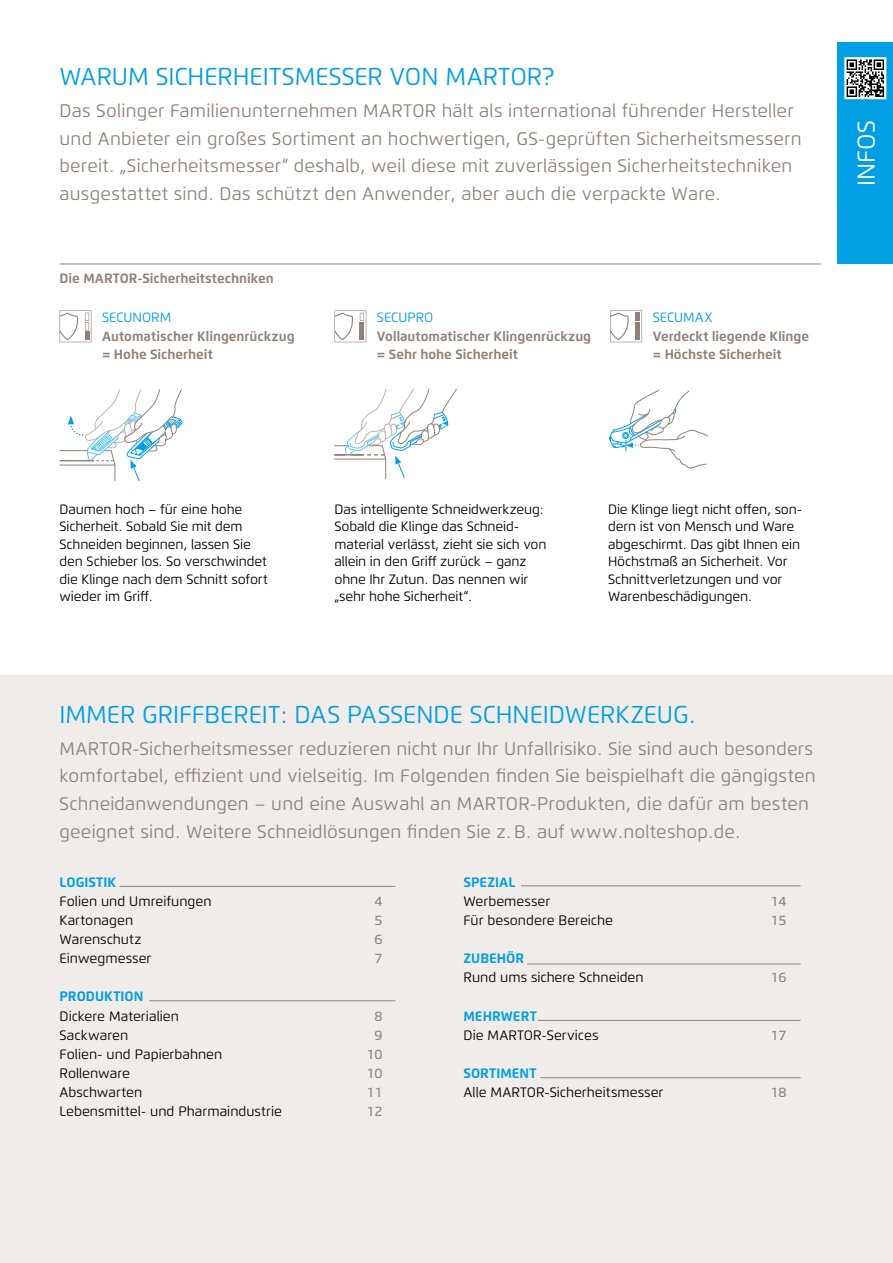
<style>
.page{position:relative;width:893px;height:1263px;background:#fff}
.page>*{position:absolute;margin:0;border:0;box-sizing:border-box;transform-origin:0 0}
._01_Head_Flexo_Reg_1{font:24.3px "Flexo";color:#009fe3}
._01_Head_Flexo_Reg_1-2{font:24.3px "Flexo";letter-spacing:.005em;color:#fff}
._08_Lead_Flexo_Reg_1{font:18.15px/27.6px "Flexo";letter-spacing:.01em;color:#908278}
._07_Index_Flexo_Med{font:13.65px "Flexo";color:#000}
._07_Index_Flexo_Med-2{font:700 13.65px "Flexo";color:#009fe3}
._07_Index_Flexo_Med-3{font:500 13.65px "Flexo";color:#908278}
._04_Tab_Flexo_Reg_7{font:13.5px/17.5px "Flexo";letter-spacing:-.01em;color:#000}
._04_Tab_Flexo_Bol_7{font:700 13.5px "Flexo";color:#908278}
._04_Tab_Flexo_Bol_7-2{font:13.5px "Flexo";color:#009fe3}
</style>
<div class="page">
<div style="left:0;top:675px;width:893px;height:588px;background:#f0ecea"></div>
<hr style="left:60px;top:264px;width:761px;height:1px;background:#908278">
<svg style="left:60px;top:390px;width:123px;height:90px"></svg>
<hr style="left:60px;top:460px;width:34px;height:1px;background:#908278">
<svg style="left:609px;top:390px;width:99px;height:79px"></svg>
<svg style="left:334px;top:390px;width:123px;height:89px"></svg>
<hr style="left:334px;top:454px;width:30px;height:2px;background:#908278">
<svg style="left:60px;top:310px;width:31px;height:32px"></svg>
<svg style="left:334px;top:310px;width:32px;height:32px"></svg>
<svg style="left:610px;top:310px;width:32px;height:32px"></svg>
<div style="left:635px;top:313px;width:5px;height:8px;background:#908278"></div>
<div style="left:635px;top:332px;width:5px;height:8px;background:#908278"></div>
<div style="left:635px;top:322px;width:5px;height:8px;background:#908278"></div>
<div style="left:838px;top:43px;width:55px;height:221px;background:#009fe3"></div>
<svg style="left:847px;top:60px;width:36px;height:36px"></svg>
<div style="left:844px;top:57px;width:42px;height:42px;border:2px solid #fff"></div>
<hr style="left:120px;top:886px;width:275px;height:1px;background:#908278">
<hr style="left:149px;top:1000px;width:246px;height:1px;background:#908278">
<hr style="left:521px;top:885px;width:280px;height:1px;background:#908278">
<hr style="left:527px;top:964px;width:274px;height:1px;background:#908278">
<hr style="left:538px;top:1020px;width:263px;height:1px;background:#908278">
<hr style="left:540px;top:1077px;width:261px;height:1px;background:#908278">
<p class="_01_Head_Flexo_Reg_1" style="left:60px;top:62px;width:496px">WARUM SICHERHEITSMESSER VON MARTOR?</p>
<p class="_08_Lead_Flexo_Reg_1" style="left:60px;top:97px;width:744px">Das Solinger Familienunternehmen MARTOR hält als international führender Hersteller und Anbieter ein großes Sortiment an hochwertigen, GS-geprüften Sicherheitsmessern bereit. „Sicherheitsmesser“ deshalb, weil diese mit zuverlässigen Sicherheitstechniken ausgestattet sind. Das schützt den Anwender, aber auch die verpackte Ware.</p>
<p class="_04_Tab_Flexo_Bol_7" style="left:60px;top:270px;width:216px">Die MARTOR-Sicherheitstechniken</p>
<p class="_04_Tab_Flexo_Bol_7-2" style="left:102px;top:309px;width:71px">SECUNORM</p>
<p class="_04_Tab_Flexo_Bol_7" style="left:102px;top:328px;width:194px">Automatischer Klingenrückzug</p>
<p class="_04_Tab_Flexo_Bol_7" style="left:102px;top:346px;width:112px">= Hohe Sicherheit</p>
<p class="_04_Tab_Flexo_Bol_7-2" style="left:377px;top:309px;width:58px">SECUPRO</p>
<p class="_04_Tab_Flexo_Bol_7" style="left:377px;top:328px;width:216px">Vollautomatischer Klingenrückzug</p>
<p class="_04_Tab_Flexo_Bol_7" style="left:377px;top:346px;width:143px">= Sehr hohe Sicherheit</p>
<p class="_04_Tab_Flexo_Bol_7-2" style="left:653px;top:309px;width:61px">SECUMAX</p>
<p class="_04_Tab_Flexo_Bol_7" style="left:653px;top:328px;width:158px">Verdeckt liegende Klinge</p>
<p class="_04_Tab_Flexo_Bol_7" style="left:653px;top:346px;width:131px">= Höchste Sicherheit</p>
<p class="_01_Head_Flexo_Reg_1-2" style="left:852px;top:186px;width:67px;rotate:-90deg">INFOS</p>
<p class="_04_Tab_Flexo_Reg_7" style="left:60px;top:500px;width:210px">Daumen hoch – für eine hohe<br>Sicherheit. Sobald Sie mit dem<br>Schneiden beginnen, lassen Sie den Schieber los. So verschwindet die Klinge nach dem Schnitt sofort wieder im Griff.</p>
<p class="_04_Tab_Flexo_Reg_7" style="left:608px;top:500px;width:196px">Die Klinge liegt nicht offen, son&shy;dern ist von Mensch und Ware abgeschirmt. Das gibt Ihnen ein<br>Höchstmaß an Sicherheit. Vor<br>Schnittverletzungen und vor<br>Warenbeschädigungen.</p>
<p class="_04_Tab_Flexo_Reg_7" style="left:334px;top:500px;width:214px">Das intelligente Schneidwerkzeug:<br>Sobald die Klinge das Schneid&shy;material verlässt, zieht sie sich von allein in den Griff zurück – ganz ohne Ihr Zutun. Das nennen wir „sehr hohe Sicherheit“.</p>
<p class="_01_Head_Flexo_Reg_1" style="left:60px;top:700px;width:638px">IMMER GRIFFBEREIT: DAS PASSENDE SCHNEIDWERKZEUG.</p>
<p class="_08_Lead_Flexo_Reg_1" style="left:60px;top:735px;width:758px">MARTOR-Sicherheitsmesser reduzieren nicht nur Ihr Unfallrisiko. Sie sind auch besonders komfortabel, effizient und vielseitig. Im Folgenden finden Sie beispielhaft die gängigsten Schneidanwendungen – und eine Auswahl an MARTOR-Produkten, die dafür am besten geeignet sind. Weitere Schneidlösungen finden Sie z.B. auf www.nolteshop.de.</p>
<p class="_08_Lead_Flexo_Reg_1" style="left:185px;top:762px;width:18px">f</p>
<p class="_08_Lead_Flexo_Reg_1" style="left:623px;top:817px;width:106px">martor.com.</p>
<p class="_07_Index_Flexo_Med-2" style="left:60px;top:873px;width:58px">LOGISTIK</p>
<p class="_07_Index_Flexo_Med" style="left:60px;top:893px;width:154px">Folien und Umreifungen</p>
<p class="_07_Index_Flexo_Med" style="left:60px;top:912px;width:75px">Kartonagen</p>
<p class="_07_Index_Flexo_Med" style="left:60px;top:931px;width:83px">Warenschutz</p>
<p class="_07_Index_Flexo_Med" style="left:60px;top:950px;width:93px">Einwegmesser</p>
<p class="_07_Index_Flexo_Med-2" style="left:60px;top:988px;width:85px">PRODUKTION</p>
<p class="_07_Index_Flexo_Med" style="left:60px;top:1007px;width:121px">Dickere Materialien</p>
<p class="_07_Index_Flexo_Med" style="left:60px;top:1027px;width:70px">Sackwaren</p>
<p class="_07_Index_Flexo_Med" style="left:60px;top:1046px;width:164px">Folien- und Papierbahnen</p>
<p class="_07_Index_Flexo_Med" style="left:60px;top:1065px;width:72px">Rollenware</p>
<p class="_07_Index_Flexo_Med" style="left:60px;top:1084px;width:84px">Abschwarten</p>
<p class="_07_Index_Flexo_Med" style="left:60px;top:1103px;width:224px">Lebensmittel- und Pharmaindustrie</p>
<p class="_07_Index_Flexo_Med-3" style="left:375px;top:893px;width:10px">4</p>
<p class="_07_Index_Flexo_Med-3" style="left:375px;top:912px;width:10px">5</p>
<p class="_07_Index_Flexo_Med-3" style="left:375px;top:931px;width:10px">6</p>
<p class="_07_Index_Flexo_Med-3" style="left:375px;top:950px;width:10px">7</p>
<p class="_07_Index_Flexo_Med-3" style="left:375px;top:1007px;width:10px">8</p>
<p class="_07_Index_Flexo_Med-3" style="left:375px;top:1027px;width:10px">9</p>
<p class="_07_Index_Flexo_Med-3" style="left:367px;top:1046px;width:18px">10</p>
<p class="_07_Index_Flexo_Med-3" style="left:367px;top:1065px;width:18px">10</p>
<p class="_07_Index_Flexo_Med-3" style="left:367px;top:1084px;width:18px">11</p>
<p class="_07_Index_Flexo_Med-3" style="left:367px;top:1103px;width:18px">12</p>
<p class="_07_Index_Flexo_Med-2" style="left:463px;top:873px;width:53px">SPEZIAL</p>
<p class="_07_Index_Flexo_Med" style="left:463px;top:893px;width:88px">Werbemesser</p>
<p class="_07_Index_Flexo_Med" style="left:463px;top:912px;width:151px">Für besondere Bereiche</p>
<p class="_07_Index_Flexo_Med-2" style="left:463px;top:950px;width:62px">ZUBEHÖR</p>
<p class="_07_Index_Flexo_Med" style="left:463px;top:969px;width:182px">Rund ums sichere Schneiden</p>
<p class="_07_Index_Flexo_Med-2" style="left:463px;top:1007px;width:75px">MEHRWERT</p>
<p class="_07_Index_Flexo_Med" style="left:463px;top:1027px;width:136px">Die MARTOR-Services</p>
<p class="_07_Index_Flexo_Med-2" style="left:463px;top:1065px;width:74px">SORTIMENT</p>
<p class="_07_Index_Flexo_Med" style="left:463px;top:1084px;width:201px">Alle MARTOR-Sicherheitsmesser</p>
<p class="_07_Index_Flexo_Med-3" style="left:770px;top:893px;width:18px">14</p>
<p class="_07_Index_Flexo_Med-3" style="left:770px;top:912px;width:18px">15</p>
<p class="_07_Index_Flexo_Med-3" style="left:770px;top:969px;width:18px">16</p>
<p class="_07_Index_Flexo_Med-3" style="left:770px;top:1027px;width:18px">17</p>
<p class="_07_Index_Flexo_Med-3" style="left:770px;top:1084px;width:18px">18</p>
</div>
